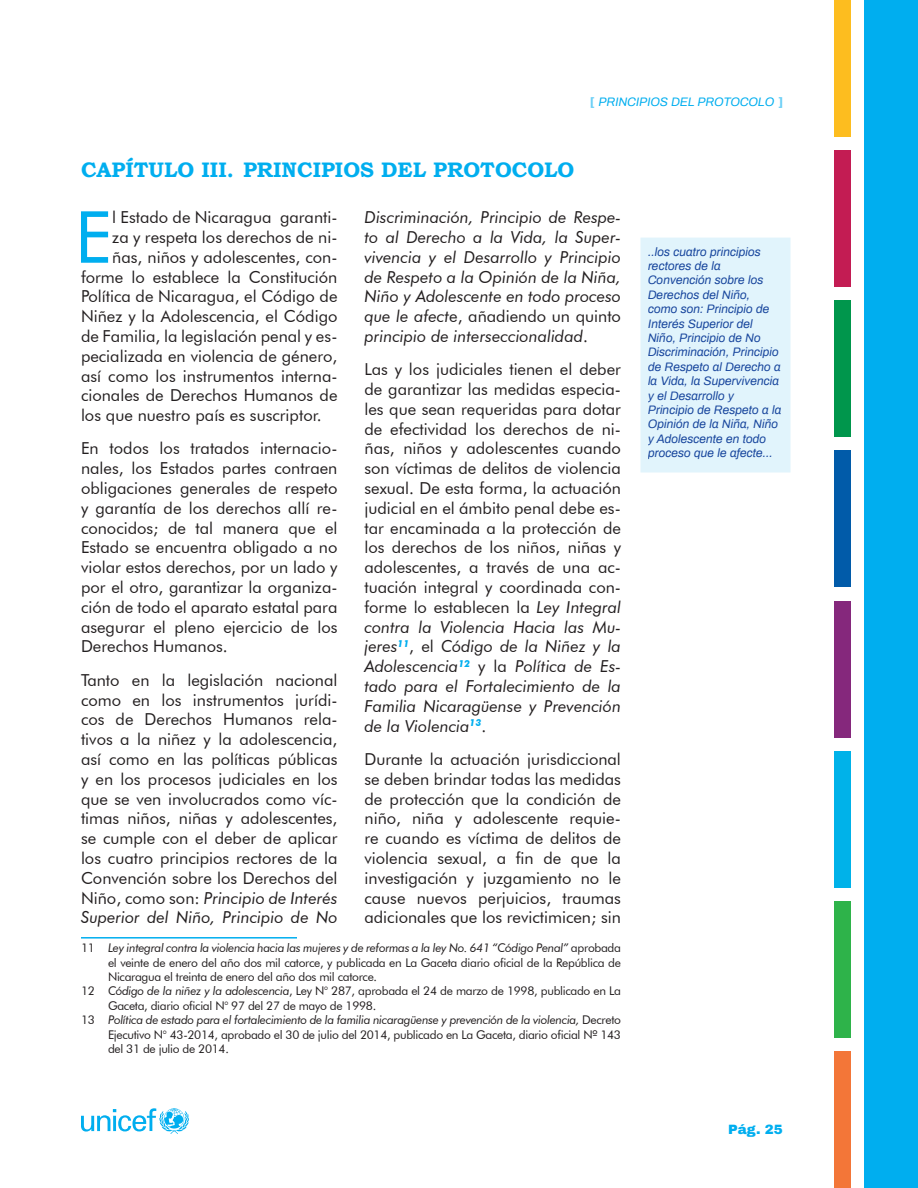
<style>
.page{position:relative;width:918px;height:1188px;background:#fff}
.page>*{position:absolute;margin:0;border:0;box-sizing:border-box;transform-origin:0 0}
.t1{font:71.85px "Futura BT";color:#00aeef}
.t2{font:700 21px "Bookman Old Style";color:#00aeef}
.t3{font:16.5px/19.8px "Futura BT";color:#231f20;text-align:justify}
.t4{font:italic 16.5px/19.8px "Futura BT";color:#231f20;text-align:justify}
.t5{font:900 13.5px "Archivo";color:#00aeef}
.Citas_a_pie{font:12px/14.4px "Futura BT";letter-spacing:-.025em;color:#231f20;text-align:justify}
.Cita_lateral_derecha{font:italic 12px/14.4px "Archivo";color:#18469d}
.t6{font:italic 12px "Archivo";color:#00aeef}
.s1{font-weight:900;font-style:normal;color:#6bcff6}
.s2{font-style:normal}
.s3{font-style:italic}
</style>
<div class="page">
<div style="left:864px;top:0;width:54px;height:1188px;background:#00aeef"></div>
<svg style="left:81px;top:1108px;width:108px;height:26px"></svg>
<div style="left:834px;top:1051px;width:16px;height:137px;background:#f37638"></div>
<div style="left:834px;top:901px;width:16px;height:137px;background:#2eb34a"></div>
<div style="left:834px;top:751px;width:16px;height:137px;background:#00b2e9"></div>
<div style="left:834px;top:601px;width:16px;height:136px;background:#85287c"></div>
<div style="left:834px;top:451px;width:16px;height:136px;background:#015ba9"></div>
<div style="left:834px;top:300px;width:16px;height:137px;background:#00964c"></div>
<div style="left:834px;top:150px;width:16px;height:137px;background:#c31c53"></div>
<div style="left:834px;top:0;width:16px;height:137px;background:#fdbd1f"></div>
<hr style="left:81px;top:937px;width:216px;height:2px;background:#00aeef">
<div style="left:640px;top:237px;width:151px;height:236px;background:#e1f4fc"></div>
<p class="t6" style="left:590px;top:93px;width:194px"><span class="s1">[</span> PRINCIPIOS DEL PROTOCOLO <span class="s1">]</span></p>
<p class="t2" style="left:81px;top:155px;width:463px">CAPÍTULO III. PRINCIPIOS DEL PROTOCOLO</p>
<p class="t1" style="left:75px;top:194px;width:39px">E</p>
<p class="t3" style="left:112px;top:207px;width:227px">l Estado de Nicaragua garanti-</p>
<p class="t4" style="left:364px;top:207px;width:258px">Discriminación, Principio de Respe&shy;to al Derecho a la Vida, la Super&shy;vivencia y el Desarrollo y Principio de Respeto a la Opinión de la Niña, Niño y Adolescente en todo proceso que le afect<span class="s2">e, añadiendo un quinto </span>principio de interseccionalidad<span class="s2">.</span></p>
<p class="t3" style="left:364px;top:359px;width:258px">Las y los judiciales tienen el deber de garantizar las medidas especia&shy;les que sean requeridas para dotar de efectividad los derechos de ni&shy;ñas, niños y adolescentes cuando son víctimas de delitos de violencia sexual. De esta forma, la actuación judicial en el ámbito penal debe es&shy;tar encaminada a la protección de los derechos de los niños, niñas y adolescentes, a través de una ac&shy;tuación integral y coordinada con&shy;forme lo establecen la <span class="s3">Ley Integral contra la Violencia Hacia las Mu&shy;jeres</span><sup>11</sup>, el <span class="s3">Código de la Niñez y la Adolescencia</span><sup>12</sup> y la <span class="s3">Política de Es&shy;tado para el Fortalecimiento de la Familia Nicaragüense y Prevención de la Violencia</span><sup>13</sup>.</p>
<p class="t3" style="left:364px;top:749px;width:258px">Durante la actuación jurisdiccional se deben brindar todas las medidas de protección que la condición de niño, niña y adolescente requie&shy;re cuando es víctima de delitos de violencia sexual, a fin de que la investigación y juzgamiento no le cause nuevos perjuicios, traumas adicionales que los revictimicen; sin</p>
<p class="t3" style="left:112px;top:227px;width:227px">za y respeta los derechos de ni-</p>
<p class="t3" style="left:112px;top:247px;width:227px">ñas, niños y adolescentes, con-</p>
<p class="t3" style="left:81px;top:267px;width:258px">forme lo establece la Constitución</p>
<p class="t3" style="left:81px;top:286px;width:258px">Política de Nicaragua, el Código de</p>
<p class="t3" style="left:81px;top:306px;width:258px">Niñez y la Adolescencia, el Código</p>
<p class="t3" style="left:81px;top:326px;width:258px">de Familia, la legislación penal y es-</p>
<p class="t3" style="left:81px;top:346px;width:258px">pecializada en violencia de género,</p>
<p class="t3" style="left:81px;top:366px;width:258px">así como los instrumentos interna-</p>
<p class="t3" style="left:81px;top:385px;width:258px">cionales de Derechos Humanos de</p>
<p class="t3" style="left:81px;top:405px;width:242px">los que nuestro país es suscriptor.</p>
<p class="t3" style="left:81px;top:439px;width:258px">En todos los tratados internacio&shy;nales, los Estados partes contraen obligaciones generales de respeto y garantía de los derechos allí re&shy;conocidos; de tal manera que el Estado se encuentra obligado a no violar estos derechos, por un lado y por el otro, garantizar la organiza&shy;ción de todo el aparato estatal para asegurar el pleno ejercicio de los Derechos Humanos.</p>
<p class="t3" style="left:81px;top:670px;width:258px">Tanto en la legislación nacional como en los instrumentos jurídi&shy;cos de Derechos Humanos rela&shy;tivos a la niñez y la adolescencia, así como en las políticas públicas y en los procesos judiciales en los que se ven involucrados como víc&shy;timas niños, niñas y adolescentes, se cumple con el deber de aplicar los cuatro principios rectores de la Convención sobre los Derechos del Niño, como son: <span class="s3">Principio de Interés Superior del Niño, Principio de No</span></p>
<p class="Citas_a_pie" style="left:108px;top:941px;width:515px;text-indent:-27px">11 <span class="s3">Ley integral contra la violencia hacia las mujeres y de reformas a la ley No. 641 “Código Penal”</span> aprobada el veinte de enero del año dos mil catorce, y publicada en La Gaceta diario oficial de la República de Nicaragua el treinta de enero del año dos mil catorce.</p>
<p class="Citas_a_pie" style="left:108px;top:984px;width:515px;text-indent:-27px">12 <span class="s3">Código de la niñez y la adolescencia</span>, Ley N° 287, aprobada el 24 de marzo de 1998, publicado en La<br>Gaceta, diario oficial N° 97 del 27 de mayo de 1998.</p>
<p class="Citas_a_pie" style="left:108px;top:1013px;width:515px;text-indent:-27px">13 <span class="s3">Política de estado para el fortalecimiento de la familia nicaragüense y prevención de la violencia,</span> Decreto Ejecutivo N° 43-2014, aprobado el 30 de julio del 2014, publicado en La Gaceta, diario oficial Nº 143 del 31 de julio de 2014.</p>
<p class="Cita_lateral_derecha" style="left:648px;top:244px;width:135px">..los cuatro principios rectores de la<br>Convención sobre los<br>Derechos del Niño, como son: Principio de<br>Interés Superior del<br>Niño, Principio de No<br>Discriminación, Principio de Respeto al Derecho a la Vida, la Supervivencia y el Desarrollo y<br>Principio de Respeto a la<br>Opinión de la Niña, Niño y Adolescente en todo proceso que le afecte...</p>
<p class="t5" style="left:728px;top:1121px;width:56px">Pág. 25</p>
</div>
